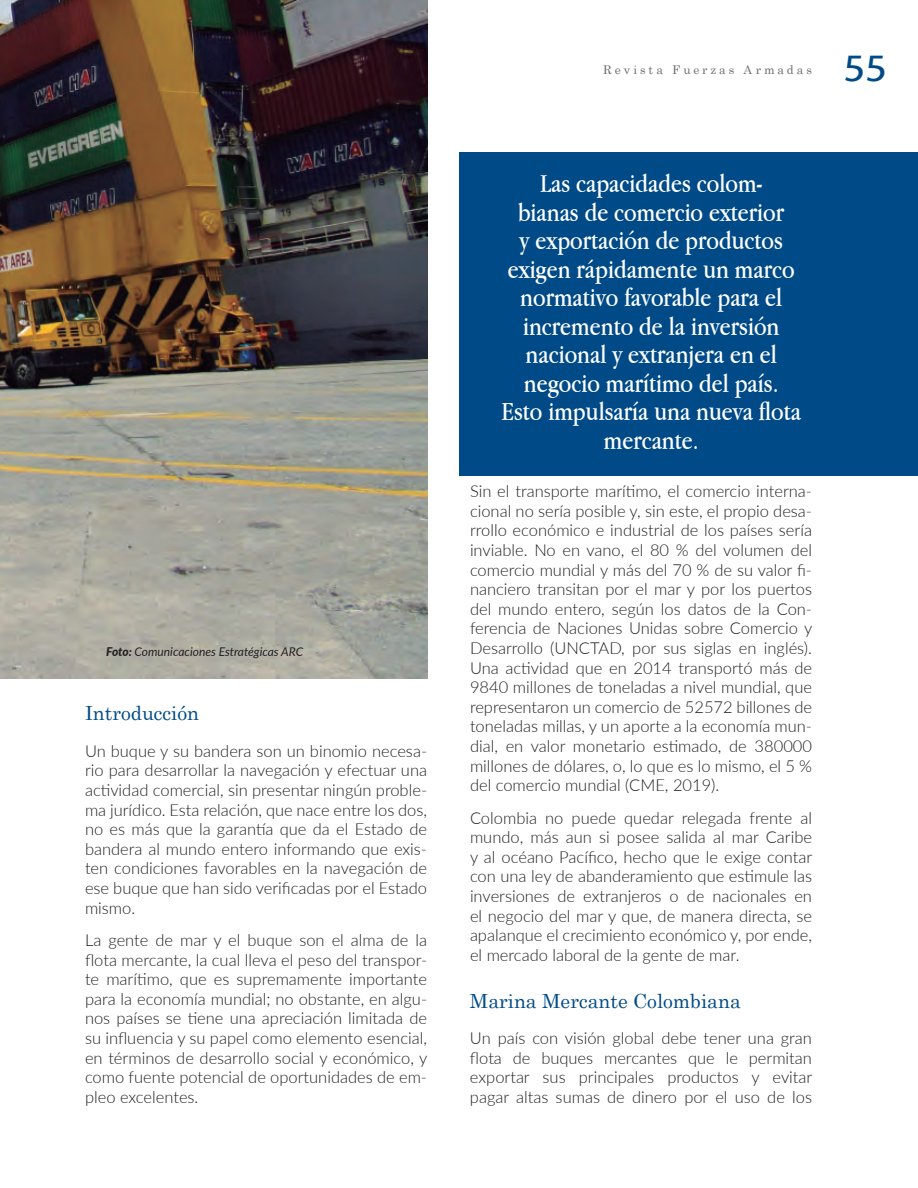
<style>
.page{position:relative;width:918px;height:1188px;background:#fff}
.page>*{position:absolute;margin:0;border:0;box-sizing:border-box;transform-origin:0 0}
.t1{font:36px "Cabin";color:#004b87;scale:1.1 1}
.destacado_1{font:27px/28.5px "Apple Garamond";color:#fff;text-align:center}
.subtitulo{font:19.5px "Century";color:#004b87}
.Parrafo{font:300 16.5px/19.6px "Lato";color:#231f20;text-align:justify}
.pie_de_foto{font:italic 12px "Lato";color:#231f20}
.t2{font:12px "Century";letter-spacing:.25em;color:#6c6d70}
.s1{font-weight:800}
</style>
<div class="page">
<img style="left:0;top:0;width:427px;height:678px">
<div style="left:459px;top:152px;width:459px;height:324px;background:#004b87"></div>
<p class="pie_de_foto" style="left:106px;top:643px;width:198px"><span class="s1">Foto:</span> Comunicaciones Estratégicas ARC</p>
<p class="subtitulo" style="left:85px;top:697px;width:116px">Introducción</p>
<p class="Parrafo" style="left:85px;top:741px;width:344px">Un buque y su bandera son un binomio necesa&shy;rio para desarrollar la navegación y efectuar una actividad comercial, sin presentar ningún proble&shy;ma jurídico. Esta relación, que nace entre los dos, no es más que la garantía que da el Estado de bandera al mundo entero informando que exis&shy;ten condiciones favorables en la navegación de ese buque que han sido verificadas por el Estado mismo.</p>
<p class="Parrafo" style="left:85px;top:930px;width:344px">La gente de mar y el buque son el alma de la flota mercante, la cual lleva el peso del transpor&shy;te marítimo, que es supremamente importante para la economía mundial; no obstante, en algu&shy;nos países se tiene una apreciación limitada de su influencia y su papel como elemento esencial, en términos de desarrollo social y económico, y como fuente potencial de oportunidades de em&shy;pleo excelentes.</p>
<p class="t2" style="left:603px;top:59px;width:211px">Revista Fuerzas Armadas</p>
<h1 class="t1" style="left:844px;top:46px;width:40px">55</h1>
<p class="destacado_1" style="left:502px;top:169px;width:301px">Las capacidades colom-<br>bianas de comercio exterior<br>y exportación de productos exigen rápidamente un marco normativo favorable para el incremento de la inversión nacional y extranjera en el negocio marítimo del país.<br>Esto impulsaría una nueva flota mercante.</p>
<p class="Parrafo" style="left:470px;top:481px;width:344px">Sin el transporte marítimo, el comercio interna&shy;cional no sería posible y, sin este, el propio desa&shy;rrollo económico e industrial de los países sería inviable. No en vano, el 80 % del volumen del comercio mundial y más del 70 % de su valor fi&shy;nanciero transitan por el mar y por los puertos del mundo entero, según los datos de la Con&shy;ferencia de Naciones Unidas sobre Comercio y Desarrollo (UNCTAD, por sus siglas en inglés).<br>Una actividad que en 2014 transportó más de 9840 millones de toneladas a nivel mundial, que representaron un comercio de 52572 billones de toneladas millas, y un aporte a la economía mun&shy;dial, en valor monetario estimado, de 380000 millones de dólares, o, lo que es lo mismo, el 5 % del comercio mundial (CME, 2019).</p>
<p class="Parrafo" style="left:470px;top:807px;width:344px">Colombia no puede quedar relegada frente al mundo, más aun si posee salida al mar Caribe y al océano Pacífico, hecho que le exige contar con una ley de abanderamiento que estimule las inversiones de extranjeros o de nacionales en el negocio del mar y que, de manera directa, se apalanque el crecimiento económico y, por ende, el mercado laboral de la gente de mar.</p>
<p class="subtitulo" style="left:470px;top:984px;width:272px">Marina Mercante Colombiana</p>
<p class="Parrafo" style="left:470px;top:1028px;width:344px">Un país con visión global debe tener una gran flota de buques mercantes que le permitan exportar sus principales productos y evitar pagar altas sumas de dinero por el uso de los</p>
</div>
